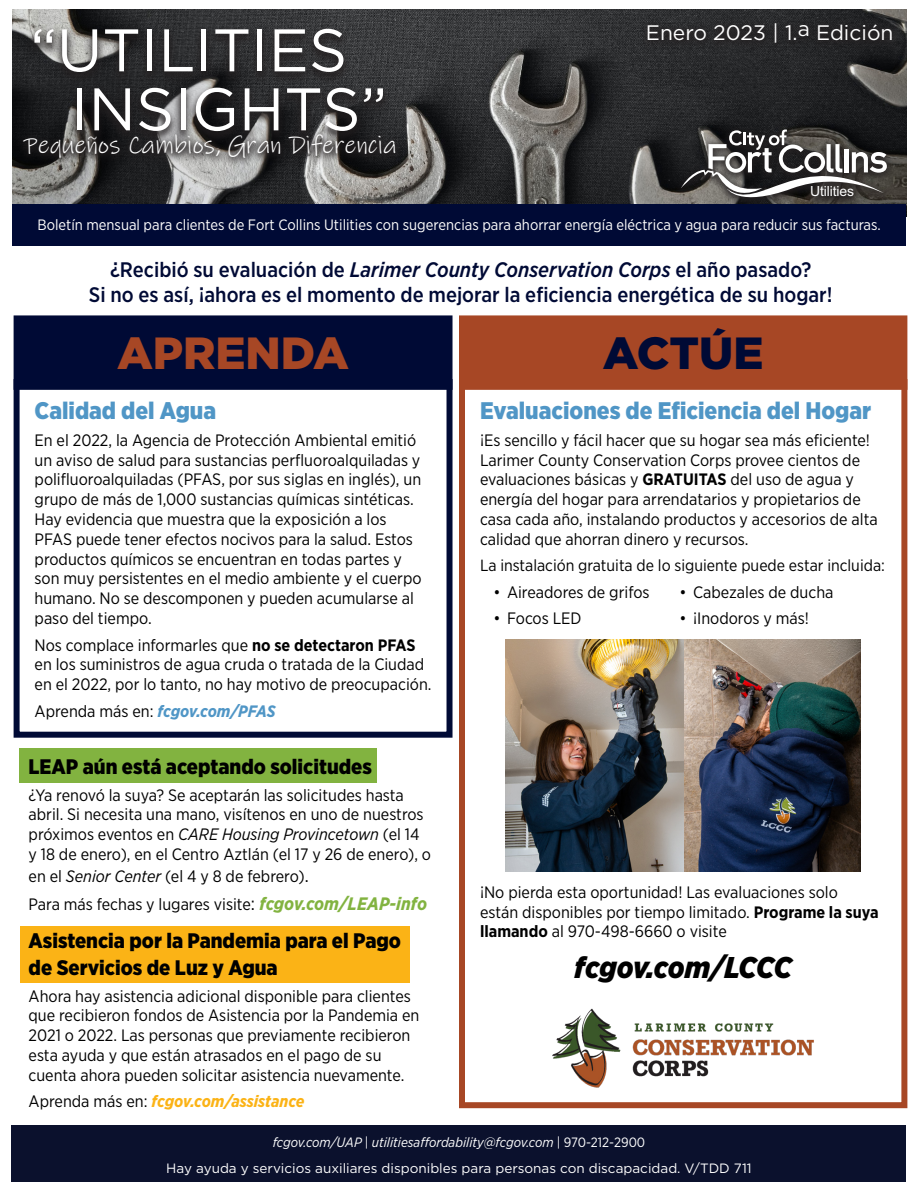
<style>
.page{position:relative;width:918px;height:1188px;background:#fff}
.page>*{position:absolute;margin:0;border:0;box-sizing:border-box;transform-origin:0 0}
.t1{font:60px "Gotham";color:#fff}
.t2{font:900 45px "Gotham";color:#a74725}
.t3{font:900 45px "Gotham";color:#000a35}
.t4{font:italic 900 30px "Gotham Narrow";letter-spacing:-.01em;color:#000}
.t5{font:25.5px "Ink Free";color:#fff}
.t6{font:900 24px "Gotham Narrow";color:#5096c6}
.t7{font:500 21px/25.2px "Gotham Narrow";color:#000a35;text-align:center}
.t8{font:900 21px/27px "Gotham Narrow";color:#000}
.t9{font:21px "Gotham";color:#fff}
.t10{font:16.5px/19.8px "Gotham Narrow";color:#000}
.t11{font:italic 700 16.5px "Gotham Narrow";color:#fbb316}
.t12{font:italic 700 16.5px "Gotham Narrow";letter-spacing:-.01em;color:#5096c6}
.t13{font:16.2px "Gotham Narrow";color:#000}
.t14{font:15px "Gotham Narrow";color:#fff}
.t15{font:13.95px "Arial";letter-spacing:-.01em;color:#fff}
.t16{font:13.5px "Gotham";color:#fff}
.t17{font:italic 13.5px "Gotham Narrow";color:#fff}
.s1{font-style:italic}
.s2{font-weight:700}
.s3{font-weight:400;font-style:normal;color:#000}
.s4{font-size:18px}
.s5{font-weight:700;font-style:italic;font-size:18px;color:#82b340}
.s6{font-style:normal}
</style>
<div class="page">
<img style="left:12px;top:9px;width:894px;height:195px">
<div style="left:640px;top:17px;width:260px;height:36px;background:linear-gradient(to right,#2c2c2e,#222223)"></div>
<svg style="left:26px;top:25px;width:326px;height:60px;background:#383738"></svg>
<svg style="left:15px;top:128px;width:389px;height:40px;background:#424141"></svg>
<svg style="left:69px;top:84px;width:322px;height:60px;background:#363536"></svg>
<div style="left:12px;top:1125px;width:894px;height:57px;background:#0b112d"></div>
<svg style="left:673px;top:123px;width:222px;height:81px;background:#2d2c2b"></svg>
<svg style="left:681px;top:130px;width:206px;height:71px"></svg>
<div style="left:12px;top:204px;width:894px;height:42px;background:#000a35"></div>
<div style="left:20px;top:749px;width:357px;height:34px;background:#82b340"></div>
<div style="left:14px;top:379px;width:439px;height:359px;border:6px solid #000a35"></div>
<div style="left:459px;top:379px;width:448px;height:729px;border:6px solid #a74725"></div>
<div style="left:17px;top:318px;width:433px;height:69px;background:#000a35"></div>
<div style="left:14px;top:315px;width:439px;height:75px;border:6px solid #000a35"></div>
<div style="left:462px;top:318px;width:442px;height:69px;background:#a74725"></div>
<div style="left:459px;top:315px;width:448px;height:75px;border:6px solid #a74725"></div>
<img style="left:552px;top:1008px;width:262px;height:80px">
<div style="left:20px;top:926px;width:389px;height:57px;background:#fbb316"></div>
<img style="left:505px;top:640px;width:356px;height:232px">
<p class="t1" style="left:30px;top:12px;width:319px">“UTILITIES</p>
<p class="t1" style="left:71px;top:71px;width:318px">INSIGHTS”</p>
<p class="t5" style="left:24px;top:128px;width:375px">Pequeños Cambios, Gran Diferencia</p>
<p class="t9" style="left:646px;top:19px;width:249px">Enero 2023 | 1.a Edición</p>
<p class="t15" style="left:810px;top:182px;width:45px">Utilities</p>
<p class="t14" style="left:37px;top:215px;width:845px">Boletín mensual para clientes de Fort Collins Utilities con sugerencias para ahorrar energía eléctrica y agua para reducir sus facturas.</p>
<p class="t7" style="left:89px;top:256px;width:745px">¿Recibió su evaluación de <span class="s1">Larimer County Conservation Corps</span> el año pasado?<br>Si no es así, ¡ahora es el momento de mejorar la eficiencia energética de su hogar!</p>
<p class="t2" style="left:117px;top:323px;width:233px">APRENDA</p>
<p class="t3" style="left:603px;top:323px;width:162px">ACTÚE</p>
<p class="t6" style="left:35px;top:395px;width:183px">Calidad del Agua</p>
<p class="t10" style="left:35px;top:430px;width:389px">En el 2022, la Agencia de Protección Ambiental emitió un aviso de salud para sustancias perfluoroalquiladas y polifluoroalquiladas (PFAS, por sus siglas en inglés), un grupo de más de 1,000 sustancias químicas sintéticas.<br>Hay evidencia que muestra que la exposición a los PFAS puede tener efectos nocivos para la salud. Estos productos químicos se encuentran en todas partes y son muy persistentes en el medio ambiente y el cuerpo humano. No se descomponen y pueden acumularse al paso del tiempo.</p>
<p class="t10" style="left:35px;top:635px;width:398px">Nos complace informarles que <span class="s2">no se detectaron PFAS </span>en los suministros de agua cruda o tratada de la Ciudad en el 2022, por lo tanto, no hay motivo de preocupación.</p>
<p class="t12" style="left:35px;top:700px;width:243px"><span class="s3">Aprenda más en:</span> fcgov.com/PFAS</p>
<p class="t8" style="left:29px;top:753px;width:345px">LEAP aún está aceptando solicitudes</p>
<p class="t10" style="left:29px;top:785px;width:404px">¿Ya renovó la suya? Se aceptarán las solicitudes hasta abril. Si necesita una mano, visítenos en uno de nuestros próximos eventos en <span class="s1">CARE Housing Provincetown</span> (el 14 y 18 de enero), en el Centro Aztlán (el 17 y 26 de enero), o</p>
<p class="t10" style="left:29px;top:866px;width:282px">en el <span class="s1">Senior Center</span> (el 4 y 8 de febrero)<span class="s4">.</span></p>
<p class="t10" style="left:29px;top:894px;width:400px">Para más fechas y lugares visite<span class="s4">:</span> <span class="s5">fcgov.com/LEAP-info</span></p>
<p class="t8" style="left:29px;top:927px;width:374px">Asistencia por la Pandemia para el Pago de Servicios de Luz y Agua</p>
<p class="t10" style="left:29px;top:986px;width:392px">Ahora hay asistencia adicional disponible para clientes que recibieron fondos de Asistencia por la Pandemia en 2021 o 2022. Las personas que previamente recibieron esta ayuda y que están atrasados en el pago de su cuenta ahora pueden solicitar asistencia nuevamente.</p>
<p class="t11" style="left:29px;top:1091px;width:277px"><span class="s3">Aprenda más en:</span> fcgov.com/assistance</p>
<p class="t6" style="left:480px;top:395px;width:393px">Evaluaciones de Eficiencia del Hogar</p>
<p class="t10" style="left:480px;top:430px;width:399px">¡Es sencillo y fácil hacer que su hogar sea más eficiente!<br>Larimer County Conservation Corps provee cientos de evaluaciones básicas y <span class="s2">GRATUITAS</span> del uso de agua y energía del hogar para arrendatarios y propietarios de casa cada año, instalando productos y accesorios de alta calidad que ahorran dinero y recursos.</p>
<p class="t13" style="left:480px;top:556px;width:406px">La instalación gratuita de lo siguiente puede estar incluida:</p>
<p class="t10" style="left:494px;top:582px;width:158px">• Aireadores de grifos</p>
<p class="t10" style="left:494px;top:608px;width:90px">• Focos LED</p>
<p class="t10" style="left:680px;top:582px;width:155px">• Cabezales de ducha</p>
<p class="t10" style="left:680px;top:608px;width:131px">• ¡Inodoros y más!</p>
<p class="t10" style="left:480px;top:882px;width:400px">¡No pierda esta oportunidad! Las evaluaciones solo están disponibles por tiempo limitado. <span class="s2">Programe la suya llamando</span> al 970-498-6660 o visite</p>
<p class="t4" style="left:574px;top:948px;width:219px">fcgov.com/LCCC</p>
<p class="t17" style="left:273px;top:1134px;width:374px">fcgov.com/UAP <span class="s6">|</span> utilitiesaffordability@fcgov.com <span class="s6">| 970-212-2900</span></p>
<p class="t16" style="left:166px;top:1160px;width:587px">Hay ayuda y servicios auxiliares disponibles para personas con discapacidad. V/TDD 711</p>
</div>
